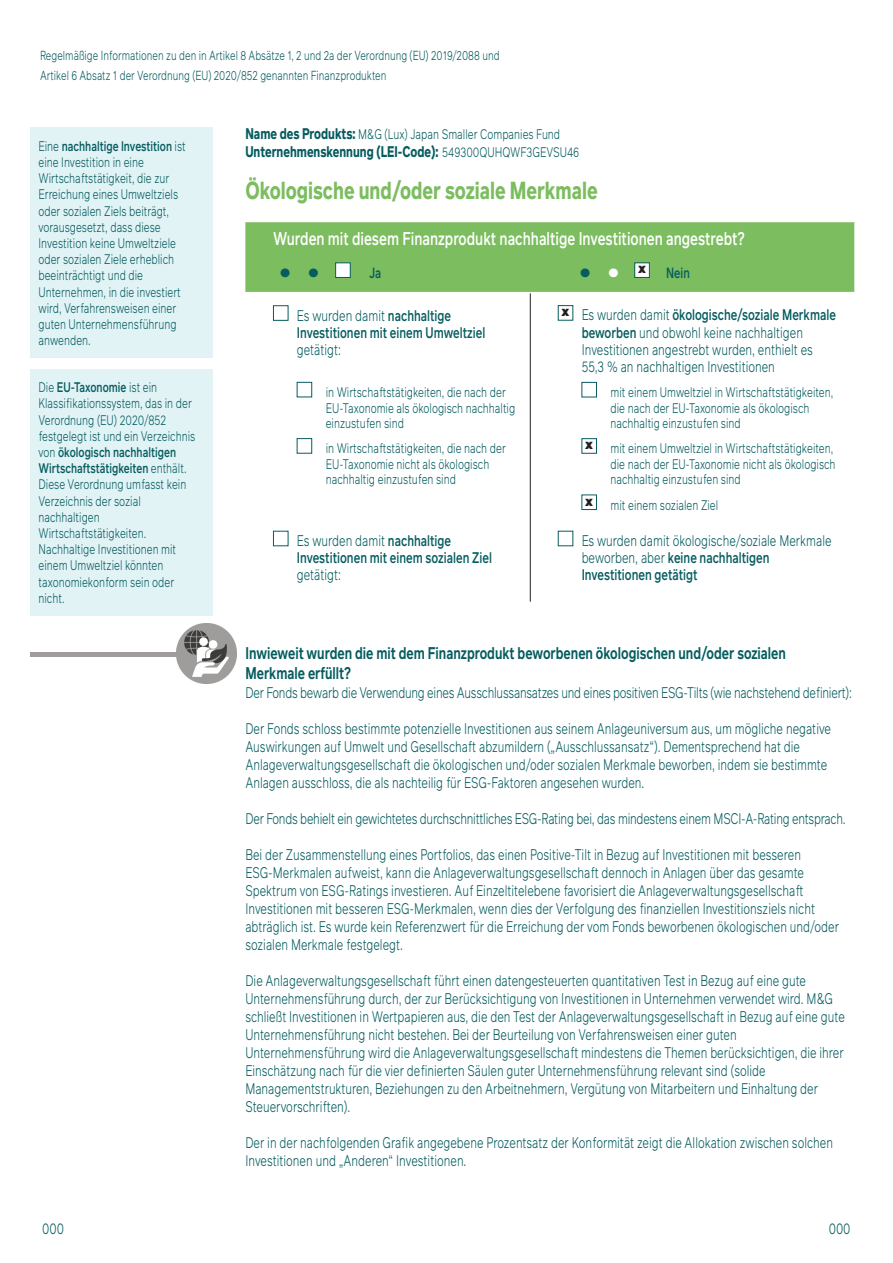
<style>
.page{position:relative;width:893px;height:1263px;background:#fff}
.page>*{position:absolute;margin:0;border:0;box-sizing:border-box;transform-origin:0 0}
.t1{font:700 24px "Infra";color:#7cbd5f;scale:.76 1}
.t2{font:500 18px "Infra";color:#fff;scale:.76 1}
.Heading{font:600 16.5px/19.8px "Infra";color:#065c5f;scale:.76 1}
.Body_text_SFDR{font:300 15px/18px "Infra";color:#065c5f;scale:.76 1}
.Body_text_SFDR-2{font:300 15px "Infra";letter-spacing:-.02em;color:#065c5f;scale:.76 1}
.t3{font:500 15px/17.1px "Infra";color:#065c5f;scale:.76 1}
.Body_text_SFDR-3{font:700 15px "Infra";color:#065c5f;scale:.76 1}
.t4{font:300 15px "Infra";color:#04595d;scale:.76 1}
.t5{font:500 14.4px "Infra";color:#065c5f;scale:.76 1}
.Source{font:300 13.5px/16.2px "Infra";color:#065c5f;scale:.76 1}
.Body_text_SFDR-4{font:300 13.5px "Infra";color:#065c5f;scale:.76 1}
.t6{font:900 13.5px "Infra";color:#231f20}
.t7{font:300 12.75px/19.5px "Infra";color:#065c5f;scale:.76 1}
.s1{font-weight:500}
.s2{font-weight:700;font-size:15px}
.s3{font-weight:300;font-size:13.5px}
.s4{font-weight:300}
</style>
<div class="page">
<hr style="left:530px;top:293px;width:1px;height:238px;background:#231f20">
<hr style="left:530px;top:531px;width:1px;height:71px;background:#231f20">
<div style="left:273px;top:306px;width:15px;height:15px;background:#fff;border:1px solid #065c5f"></div>
<div style="left:297px;top:382px;width:15px;height:15px;background:#fff;border:1px solid #065c5f"></div>
<div style="left:297px;top:438px;width:15px;height:15px;background:#fff;border:1px solid #065c5f"></div>
<div style="left:558px;top:305px;width:15px;height:15px;border:1px solid #065c5f"></div>
<div style="left:582px;top:382px;width:15px;height:15px;background:#fff;border:1px solid #065c5f"></div>
<div style="left:582px;top:438px;width:15px;height:15px;border:1px solid #065c5f"></div>
<div style="left:582px;top:495px;width:15px;height:15px;border:1px solid #065c5f"></div>
<div style="left:273px;top:531px;width:15px;height:15px;background:#fff;border:1px solid #065c5f"></div>
<div style="left:30px;top:652px;width:150px;height:5px;background:#a09c9b"></div>
<img style="left:177px;top:623px;width:59px;height:60px">
<div style="left:30px;top:369px;width:182px;height:246px;background:#e2f3f6"></div>
<div style="left:30px;top:128px;width:183px;height:230px;background:#e2f3f6"></div>
<div style="left:245px;top:222px;width:609px;height:71px;background:#7cbd5f"></div>
<p class="t7" style="left:40px;top:45px;width:606px">Regelmäßige Informationen zu den in Artikel 8 Absätze 1, 2 und 2a der Verordnung (EU) 2019/2088 und<br>Artikel 6 Absatz 1 der Verordnung (EU) 2020/852 genannten Finanzprodukten</p>
<p class="Source" style="left:39px;top:137px;width:195px">Eine <span class="s1">nachhaltige Investition</span> ist eine Investition in eine<br>Wirtschaftstätigkeit, die zur<br>Erreichung eines Umweltziels oder sozialen Ziels beiträgt, vorausgesetzt, dass diese<br>Investition keine Umweltziele oder sozialen Ziele erheblich beeinträchtigt und die<br>Unternehmen, in die investiert wird, Verfahrensweisen einer guten Unternehmensführung anwenden.</p>
<p class="Source" style="left:39px;top:379px;width:208px">Die <span class="s1">EU-Taxonomie</span> ist ein<br>Klassifikationssystem, das in der<br>Verordnung (EU) 2020/852 festgelegt ist und ein Verzeichnis von <span class="s1">ökologisch nachhaltigen<br>Wirtschaftstätigkeiten</span> enthält.<br>Diese Verordnung umfasst kein<br>Verzeichnis der sozial nachhaltigen<br>Wirtschaftstätigkeiten.<br>Nachhaltige Investitionen mit einem Umweltziel könnten taxonomiekonform sein oder nicht.</p>
<p class="Body_text_SFDR-4" style="left:245px;top:125px;width:416px"><span class="s2">Name des Produkts:</span> M&amp;G (Lux) Japan Smaller Companies Fund</p>
<p class="Body_text_SFDR-3" style="left:245px;top:141px;width:441px">Unternehmenskennung (LEI-Code): <span class="s3">549300QUHQWF3GEVSU46</span></p>
<p class="t1" style="left:245px;top:173px;width:465px">Ökologische und/oder soziale Merkmale</p>
<p class="t2" style="left:273px;top:226px;width:622px">Wurden mit diesem Finanzprodukt nachhaltige Investitionen angestrebt?</p>
<p class="t5" style="left:369px;top:262px;width:17px">Ja</p>
<p class="t6" style="left:638px;top:258px;width:9px">x</p>
<p class="t5" style="left:666px;top:262px;width:33px">Nein</p>
<p class="t3" style="left:297px;top:306px;width:249px"><span class="s4">Es wurden damit</span> nachhaltige<br>Investitionen mit einem Umweltziel <span class="s4">getätigt:</span></p>
<p class="Source" style="left:326px;top:384px;width:251px;line-height:15.5px">in Wirtschaftstätigkeiten, die nach der<br>EU-Taxonomie als ökologisch nachhaltig einzustufen sind</p>
<p class="Source" style="left:326px;top:440px;width:239px;line-height:15.5px">in Wirtschaftstätigkeiten, die nach der<br>EU-Taxonomie nicht als ökologisch nachhaltig einzustufen sind</p>
<p class="t6" style="left:562px;top:301px;width:9px">x</p>
<p class="Body_text_SFDR" style="left:582px;top:306px;width:336px;line-height:17.1px">Es wurden damit <span class="s1">ökologische/soziale Merkmale beworben</span> und obwohl keine nachhaltigen Investitionen angestrebt wurden, enthielt es 55,3 % an nachhaltigen Investitionen</p>
<p class="Source" style="left:610px;top:384px;width:295px;line-height:15.5px">mit einem Umweltziel in Wirtschaftstätigkeiten, die nach der EU-Taxonomie als ökologisch nachhaltig einzustufen sind</p>
<p class="t6" style="left:585px;top:434px;width:9px">x</p>
<p class="Source" style="left:610px;top:441px;width:298px;line-height:15.5px">mit einem Umweltziel in Wirtschaftstätigkeiten, die nach der EU-Taxonomie nicht als ökologisch nachhaltig einzustufen sind</p>
<p class="t6" style="left:585px;top:490px;width:9px">x</p>
<p class="Source" style="left:610px;top:496px;width:143px">mit einem sozialen Ziel</p>
<p class="t3" style="left:297px;top:532px;width:258px"><span class="s4">Es wurden damit</span> nachhaltige<br>Investitionen mit einem sozialen Ziel <span class="s4">getätigt:</span></p>
<p class="Body_text_SFDR" style="left:582px;top:532px;width:330px;line-height:17.1px">Es wurden damit ökologische/soziale Merkmale beworben, aber <span class="s1">keine nachhaltigen<br>Investitionen getätigt</span></p>
<p class="Heading" style="left:245px;top:643px;width:713px">Inwieweit wurden die mit dem Finanzprodukt beworbenen ökologischen und/oder sozialen<br>Merkmale erfüllt?</p>
<p class="Body_text_SFDR-2" style="left:245px;top:682px;width:799px">Der Fonds bewarb die Verwendung eines Ausschlussansatzes und eines positiven ESG-Tilts (wie nachstehend definiert):</p>
<p class="Body_text_SFDR" style="left:245px;top:719px;width:772px">Der Fonds schloss bestimmte potenzielle Investitionen aus seinem Anlageuniversum aus, um mögliche negative Auswirkungen auf Umwelt und Gesellschaft abzumildern („Ausschlussansatz“). Dementsprechend hat die Anlageverwaltungsgesellschaft die ökologischen und/oder sozialen Merkmale beworben, indem sie bestimmte Anlagen ausschloss, die als nachteilig für ESG-Faktoren angesehen wurden.</p>
<p class="Body_text_SFDR-2" style="left:245px;top:808px;width:791px">Der Fonds behielt ein gewichtetes durchschnittliches ESG-Rating bei, das mindestens einem MSCI-A-Rating entsprach.</p>
<p class="Body_text_SFDR" style="left:245px;top:845px;width:782px">Bei der Zusammenstellung eines Portfolios, das einen Positive-Tilt in Bezug auf Investitionen mit besseren ESG-Merkmalen aufweist, kann die Anlageverwaltungsgesellschaft dennoch in Anlagen über das gesamte Spektrum von ESG-Ratings investieren. Auf Einzeltitelebene favorisiert die Anlageverwaltungsgesellschaft Investitionen mit besseren ESG-Merkmalen, wenn dies der Verfolgung des finanziellen Investitionsziels nicht abträglich ist. Es wurde kein Referenzwert für die Erreichung der vom Fonds beworbenen ökologischen und/oder sozialen Merkmale festgelegt.</p>
<p class="Body_text_SFDR" style="left:245px;top:971px;width:790px">Die Anlageverwaltungsgesellschaft führt einen datengesteuerten quantitativen Test in Bezug auf eine gute Unternehmensführung durch, der zur Berücksichtigung von Investitionen in Unternehmen verwendet wird. M&amp;G schließt Investitionen in Wertpapieren aus, die den Test der Anlageverwaltungsgesellschaft in Bezug auf eine gute Unternehmensführung nicht bestehen. Bei der Beurteilung von Verfahrensweisen einer guten Unternehmensführung wird die Anlageverwaltungsgesellschaft mindestens die Themen berücksichtigen, die ihrer Einschätzung nach für die vier definierten Säulen guter Unternehmensführung relevant sind (solide Managementstrukturen, Beziehungen zu den Arbeitnehmern, Vergütung von Mitarbeitern und Einhaltung der Steuervorschriften).</p>
<p class="Body_text_SFDR" style="left:245px;top:1133px;width:775px">Der in der nachfolgenden Grafik angegebene Prozentsatz der Konformität zeigt die Allokation zwischen solchen<br>Investitionen und „Anderen“ Investitionen.</p>
<p class="t4" style="left:42px;top:1218px;width:30px">000</p>
<p class="t4" style="left:829px;top:1218px;width:30px">000</p>
</div>
